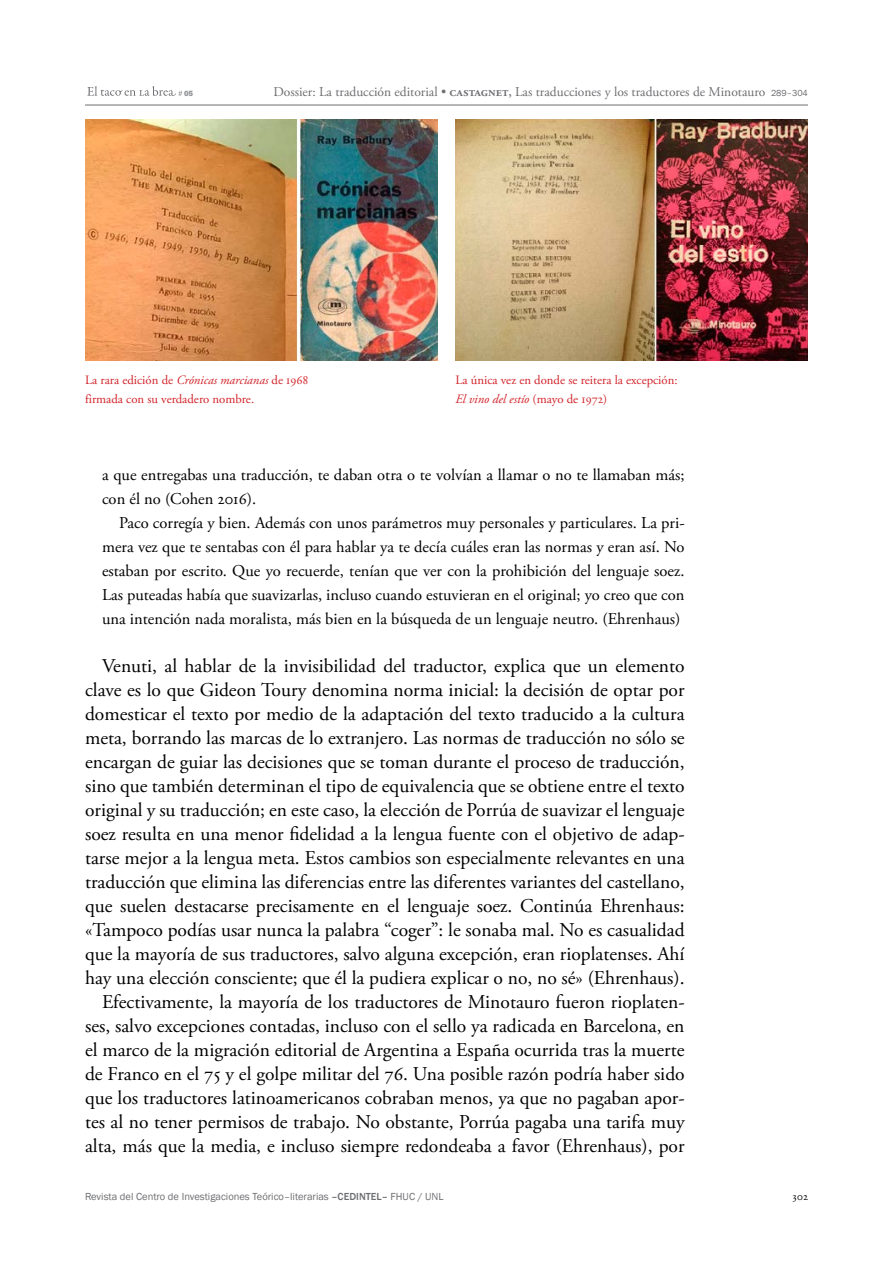
<style>
.page{position:relative;width:893px;height:1263px;background:#fff}
.page>*{position:absolute;margin:0;border:0;box-sizing:border-box;transform-origin:0 0}
.t1{font:19.5px/24px "Adobe Garamond Pro";color:#000;text-align:right}
.t2{font:16.5px/24px "Adobe Garamond Pro";color:#000}
.t3{font:13.5px "Adobe Garamond Pro";color:#6d6e71}
.t4{font:12.75px/18.8px "Adobe Garamond Pro";color:#d2232a}
.t5{font:11.25px "Adobe Garamond Regular SC";color:#000}
.t6{font:10.5px "Franklin Gothic";color:#6d6e71}
.t7{font:800 7.8px "Franklin Gothic";color:#939598}
.s1{font-weight:600}
.s2{font-family:"Franklin Gothic";font-size:9px}
.s3{font-style:italic}
.s4{font-weight:500}
</style>
<div class="page">
<svg style="left:87px;top:86px;width:95px;height:10px"></svg>
<hr style="left:85px;top:105px;width:723px;height:1px;background:#6d6e71">
<img style="left:85px;top:119px;width:352px;height:241px">
<img style="left:455px;top:119px;width:353px;height:241px">
<p class="t7" style="left:184px;top:88px;width:11px">05</p>
<p class="t3" style="left:273px;top:84px;width:536px">Dossier: La traducción editorial • <span class="s1">castagnet,</span> Las traducciones y los traductores de Minotauro <span class="s2">289–304</span></p>
<p class="t4" style="left:85px;top:371px;width:225px">La rara edición de <span class="s3">Crónicas marcianas</span> de 1968 firmada con su verdadero nombre.</p>
<p class="t4" style="left:455px;top:371px;width:224px">La única vez en donde se reitera la excepción:<br><span class="s3">El vino del estío</span> (mayo de 1972)</p>
<p class="t2" style="left:102px;top:463px;width:584px">a que entregabas una traducción, te daban otra o te volvían a llamar o no te llamaban más; con él no (Cohen 2016).</p>
<p class="t2" style="left:102px;top:511px;width:584px;text-align:justify;text-indent:17px">Paco corregía y bien. Además con unos parámetros muy personales y particulares. La pri&shy;mera vez que te sentabas con él para hablar ya te decía cuáles eran las normas y eran así. No estaban por escrito. Que yo recuerde, tenían que ver con la prohibición del lenguaje soez.<br>Las puteadas había que suavizarlas, incluso cuando estuvieran en el original; yo creo que con una intención nada moralista, más bien en la búsqueda de un lenguaje neutro. (Ehrenhaus)</p>
<p class="t1" style="left:85px;top:655px;width:601px">Venuti, al hablar de la invisibilidad del traductor, explica que un elemento clave es lo que Gideon Toury denomina norma inicial: la decisión de optar por domesticar el texto por medio de la adaptación del texto traducido a la cultura meta, borrando las marcas de lo extranjero. Las normas de traducción no sólo se encargan de guiar las decisiones que se toman durante el proceso de traducción, sino que también determinan el tipo de equivalencia que se obtiene entre el texto original y su traducción; en este caso, la elección de Porrúa de suavizar el lenguaje soez resulta en una menor fidelidad a la lengua fuente con el objetivo de adap&shy;tarse mejor a la lengua meta. Estos cambios son especialmente relevantes en una traducción que elimina las diferencias entre las diferentes variantes del castellano, que suelen destacarse precisamente en el lenguaje soez. Continúa Ehrenhaus: «Tampoco podías usar nunca la palabra “coger”: le sonaba mal. No es casualidad que la mayoría de sus traductores, salvo alguna excepción, eran rioplatenses. Ahí hay una elección consciente; que él la pudiera explicar o no, no sé» (Ehrenhaus).<br>Efectivamente, la mayoría de los traductores de Minotauro fueron rioplaten&shy;ses, salvo excepciones contadas, incluso con el sello ya radicada en Barcelona, en el marco de la migración editorial de Argentina a España ocurrida tras la muerte de Franco en el 75 y el golpe militar del 76. Una posible razón podría haber sido que los traductores latinoamericanos cobraban menos, ya que no pagaban apor&shy;tes al no tener permisos de trabajo. No obstante, Porrúa pagaba una tarifa muy alta, más que la media, e incluso siempre redondeaba a favor (Ehrenhaus), por</p>
<p class="t6" style="left:85px;top:1190px;width:360px">Revista del Centro de Investigaciones Teórico–literarias <span class="s4">–CEDINTEL–</span> FHUC / UNL</p>
<p class="t5" style="left:792px;top:1190px;width:17px">302</p>
</div>
